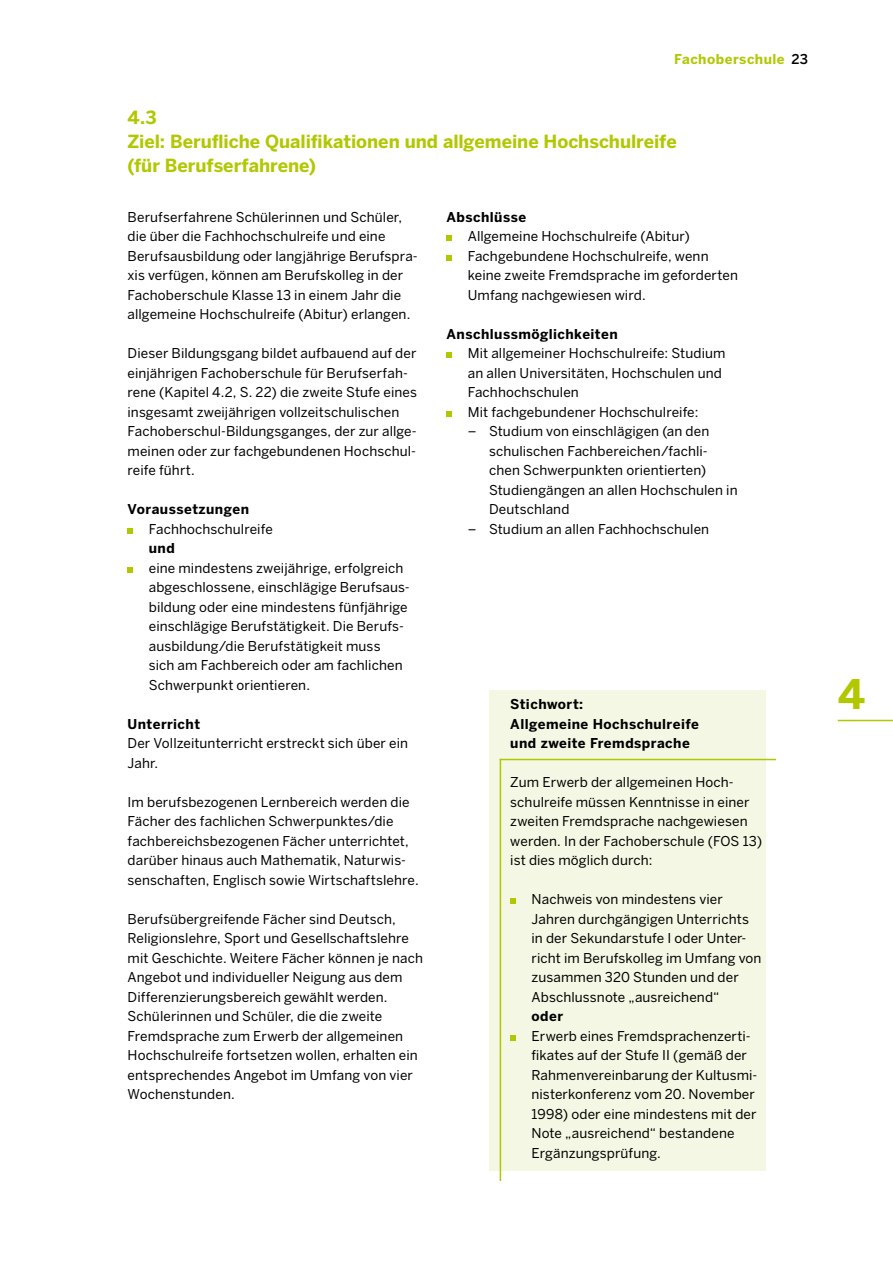
<style>
.page{position:relative;width:893px;height:1263px;background:#fff}
.page>*{position:absolute;margin:0;border:0;box-sizing:border-box;transform-origin:0 0}
.t1{font:700 40.5px "Benton Sans";color:#b1c800}
.Subhead_Typ_2_12pt_b{font:700 18px/24px "Benton Sans";letter-spacing:-.005em;color:#b1c800}
.Fließtext_9pt_Regula{font:13.5px/19.5px "Benton Sans";letter-spacing:.01em;color:#000}
.Fließtext_9pt_Regula-2{font:700 13.5px/19.5px "Benton Sans";letter-spacing:.035em;color:#000}
.Fließtext_9pt_Regula-3{font:700 13.5px "Benton Sans";letter-spacing:.035em;color:#b1c800}
.t2{font:500 13.5px "Benton Sans";color:#000}
.s1{font-weight:700}
</style>
<div class="page">
<svg style="left:128px;top:528px;width:5px;height:6px"></svg>
<svg style="left:128px;top:567px;width:5px;height:6px"></svg>
<svg style="left:446px;top:236px;width:6px;height:5px"></svg>
<svg style="left:446px;top:255px;width:6px;height:6px"></svg>
<svg style="left:446px;top:353px;width:6px;height:5px"></svg>
<svg style="left:446px;top:411px;width:6px;height:6px"></svg>
<div style="left:489px;top:690px;width:276px;height:480px;background:#f4f7e3"></div>
<svg style="left:510px;top:899px;width:6px;height:5px"></svg>
<svg style="left:510px;top:1035px;width:6px;height:6px"></svg>
<hr style="left:500px;top:759px;width:1px;height:422px;background:#b1c800">
<hr style="left:500px;top:759px;width:276px;height:1px;background:#b1c800">
<hr style="left:838px;top:720px;width:55px;height:1px;background:#b1c800">
<p class="t2" style="left:792px;top:51px;width:18px">23</p>
<p class="Fließtext_9pt_Regula-3" style="left:674px;top:51px;width:112px">Fachoberschule</p>
<p class="Subhead_Typ_2_12pt_b" style="left:128px;top:105px;width:551px">4.3<br>Ziel: Berufliche Qualifikationen und allgemeine Hochschulreife (für Berufserfahrene)</p>
<p class="Fließtext_9pt_Regula" style="left:128px;top:207px;width:292px">Berufserfahrene Schülerinnen und Schüler, die über die Fachhochschulreife und eine Berufsausbildung oder langjährige Berufspra&shy;xis verfügen, können am Berufskolleg in der Fachoberschule Klasse 13 in einem Jahr die allgemeine Hochschulreife (Abitur) erlangen.</p>
<p class="Fließtext_9pt_Regula" style="left:128px;top:343px;width:291px">Dieser Bildungsgang bildet aufbauend auf der einjährigen Fachoberschule für Berufserfah&shy;rene (Kapitel 4.2, S. 22) die zweite Stufe eines insgesamt zweijährigen vollzeitschulischen Fachoberschul-Bildungsganges, der zur allge&shy;meinen oder zur fachgebundenen Hochschul&shy;reife führt.</p>
<p class="Fließtext_9pt_Regula-2" style="left:128px;top:499px;width:123px">Voraussetzungen</p>
<p class="Fließtext_9pt_Regula" style="left:149px;top:519px;width:125px">Fachhochschulreife <span class="s1">und</span></p>
<p class="Fließtext_9pt_Regula" style="left:149px;top:558px;width:262px">eine mindestens zweijährige, erfolgreich abgeschlossene, einschlägige Berufsaus&shy;bildung oder eine mindestens fünfjährige einschlägige Berufstätigkeit. Die Berufs&shy;ausbildung/die Berufstätigkeit muss<br>sich am Fachbereich oder am fachlichen Schwerpunkt orientieren.</p>
<p class="Fließtext_9pt_Regula-2" style="left:128px;top:714px;width:74px">Unterricht</p>
<p class="Fließtext_9pt_Regula" style="left:128px;top:733px;width:282px">Der Vollzeitunterricht erstreckt sich über ein<br>Jahr.</p>
<p class="Fließtext_9pt_Regula" style="left:128px;top:792px;width:293px">Im berufsbezogenen Lernbereich werden die Fächer des fachlichen Schwerpunktes/die fachbereichsbezogenen Fächer unterrichtet, darüber hinaus auch Mathematik, Naturwis&shy;senschaften, Englisch sowie Wirtschaftslehre.</p>
<p class="Fließtext_9pt_Regula" style="left:128px;top:909px;width:297px">Berufsübergreifende Fächer sind Deutsch, Religionslehre, Sport und Gesellschaftslehre mit Geschichte. Weitere Fächer können je nach Angebot und individueller Neigung aus dem Differenzierungsbereich gewählt werden.</p>
<p class="Fließtext_9pt_Regula" style="left:128px;top:1006px;width:292px">Schülerinnen und Schüler, die die zweite Fremdsprache zum Erwerb der allgemeinen Hochschulreife fortsetzen wollen, erhalten ein entsprechendes Angebot im Umfang von vier Wochenstunden.</p>
<p class="Fließtext_9pt_Regula-2" style="left:446px;top:207px;width:81px">Abschlüsse</p>
<p class="Fließtext_9pt_Regula" style="left:468px;top:226px;width:224px">Allgemeine Hochschulreife (Abitur)</p>
<p class="Fließtext_9pt_Regula" style="left:468px;top:246px;width:272px">Fachgebundene Hochschulreife, wenn keine zweite Fremdsprache im geforderten<br>Umfang nachgewiesen wird.</p>
<p class="Fließtext_9pt_Regula-2" style="left:446px;top:324px;width:173px">Anschlussmöglichkeiten</p>
<p class="Fließtext_9pt_Regula" style="left:468px;top:343px;width:259px">Mit allgemeiner Hochschulreife: Studium an allen Universitäten, Hochschulen und<br>Fachhochschulen</p>
<p class="Fließtext_9pt_Regula" style="left:468px;top:402px;width:232px">Mit fachgebundener Hochschulreife:</p>
<p class="Fließtext_9pt_Regula" style="left:489px;top:421px;width:250px;text-indent:-21px">– Studium von einschlägigen (an den schulischen Fachbereichen/fachli&shy;chen Schwerpunkten orientierten)<br>Studiengängen an allen Hochschulen in<br>Deutschland</p>
<p class="Fließtext_9pt_Regula" style="left:468px;top:519px;width:243px">– Studium an allen Fachhochschulen</p>
<p class="Fließtext_9pt_Regula-2" style="left:510px;top:694px;width:74px">Stichwort:</p>
<p class="Fließtext_9pt_Regula-2" style="left:510px;top:714px;width:190px">Allgemeine Hochschulreife und zweite Fremdsprache</p>
<p class="Fließtext_9pt_Regula" style="left:510px;top:772px;width:253px">Zum Erwerb der allgemeinen Hoch&shy;schulreife müssen Kenntnisse in einer zweiten Fremdsprache nachgewiesen werden. In der Fachoberschule (FOS 13) ist dies möglich durch:</p>
<p class="Fließtext_9pt_Regula" style="left:531px;top:889px;width:231px">Nachweis von mindestens vier<br>Jahren durchgängigen Unterrichts in der Sekundarstufe I oder Unter&shy;richt im Berufskolleg im Umfang von zusammen 320 Stunden und der<br>Abschlussnote „ausreichend“<br><span class="s1">oder</span></p>
<p class="Fließtext_9pt_Regula" style="left:531px;top:1026px;width:227px">Erwerb eines Fremdsprachenzerti&shy;fikates auf der Stufe II (gemäß der<br>Rahmenvereinbarung der Kultusmi&shy;nisterkonferenz vom 20. November<br>1998) oder eine mindestens mit der<br>Note „ausreichend“ bestandene<br>Ergänzungsprüfung.</p>
<p class="t1" style="left:838px;top:670px;width:29px">4</p>
</div>
